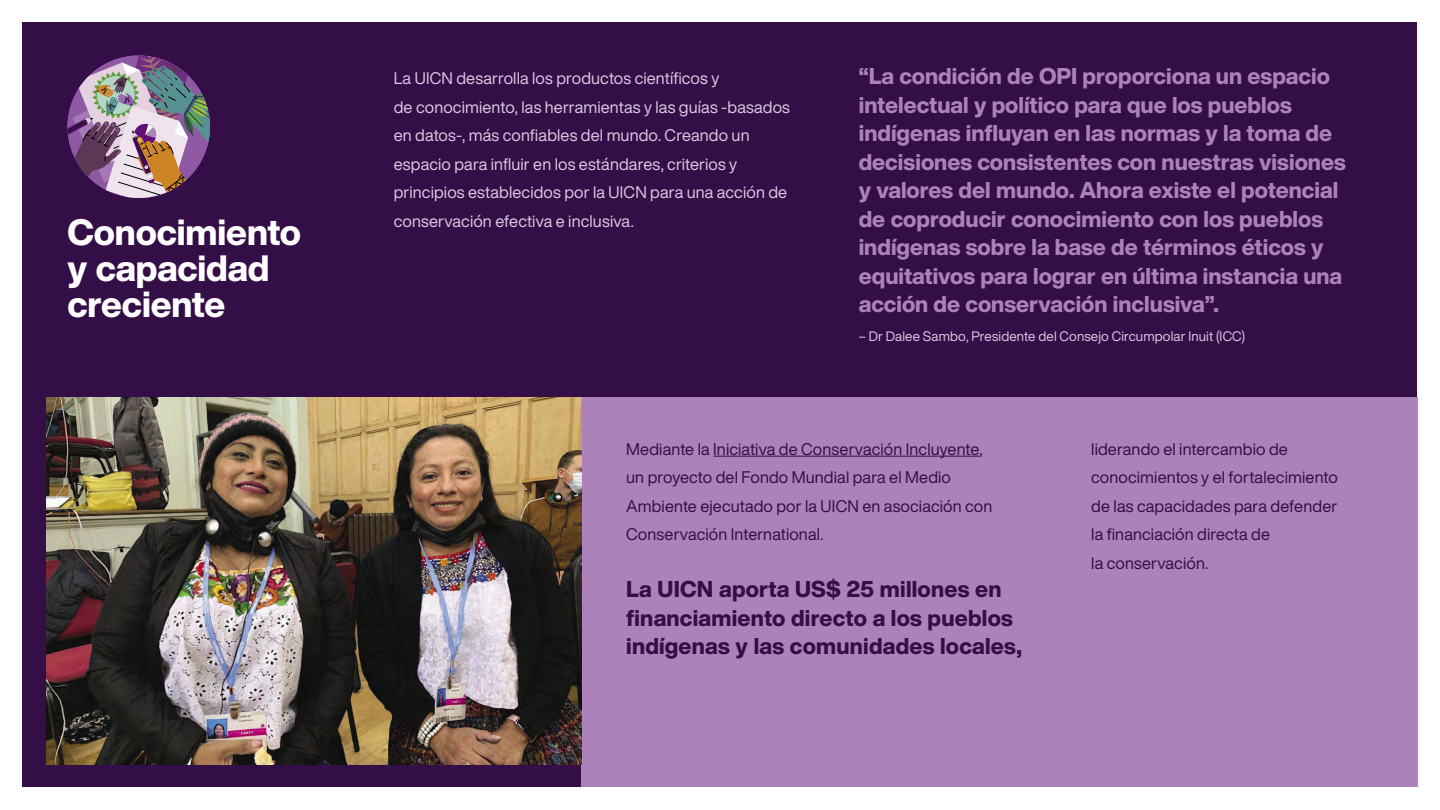
<style>
.page{position:relative;width:1440px;height:810px;background:#fff}
.page>*{position:absolute;margin:0;border:0;box-sizing:border-box;transform-origin:0 0}
.heading_panels{font:800 36px/36px "Helvetica Now Display";letter-spacing:-.005em;color:#fff}
.QUOTE{font:800 22.5px/28.5px "Helvetica Now Display";color:#ab82ba}
.QUOTE-2{font:800 22.5px/28.5px "Helvetica Now Display";letter-spacing:.01em;color:#340e47}
.body-brochure{font:16.5px/28.5px "Helvetica Now Display";letter-spacing:.01em;color:#340e47}
.body-brochure-2{font:16.5px/28.5px "Helvetica Now Display";letter-spacing:.01em;color:#dac8e1}
.body-brochure-3{font:13.5px "Helvetica Now Display";letter-spacing:.01em;color:#dac8e1}
</style>
<div class="page">
<div style="left:22px;top:22px;width:1396px;height:766px;background:#340e47"></div>
<div style="left:581px;top:398px;width:837px;height:390px;background:#ab82ba"></div>
<img style="left:46px;top:398px;width:535px;height:367px">
<hr style="left:713px;top:456px;width:267px;height:1px;background:#340e47">
<svg style="left:68px;top:56px;width:142px;height:142px"></svg>
<p class="heading_panels" style="left:68px;top:214px;width:235px">Conocimiento y capacidad creciente</p>
<p class="body-brochure-2" style="left:394px;top:64px;width:398px">La UICN desarrolla los productos científicos y<br>de conocimiento, las herramientas y las guías -basados en datos-, más confiables del mundo. Creando un espacio para influir en los estándares, criterios y principios establecidos por la UICN para una acción de conservación efectiva e inclusiva.</p>
<p class="QUOTE" style="left:859px;top:62px;width:489px">“La condición de OPI proporciona un espacio intelectual y político para que los pueblos indígenas influyan en las normas y la toma de decisiones consistentes con nuestras visiones y valores del mundo. Ahora existe el potencial de coproducir conocimiento con los pueblos indígenas sobre la base de términos éticos y equitativos para lograr en última instancia una acción de conservación inclusiva”.</p>
<p class="body-brochure-3" style="left:859px;top:326px;width:388px">– Dr Dalee Sambo, Presidente del Consejo Circumpolar Inuit (ICC)</p>
<p class="body-brochure" style="left:626px;top:434px;width:368px">Mediante la Iniciativa de Conservación Incluyente, un proyecto del Fondo Mundial para el Medio Ambiente ejecutado por la UICN en asociación con Conservación International.</p>
<p class="QUOTE-2" style="left:626px;top:575px;width:397px">La UICN aporta US$ 25 millones en financiamiento directo a los pueblos indígenas y las comunidades locales,</p>
<p class="body-brochure" style="left:1091px;top:434px;width:248px">liderando el intercambio de conocimientos y el fortalecimiento de las capacidades para defender la financiación directa de<br>la conservación.</p>
</div>
